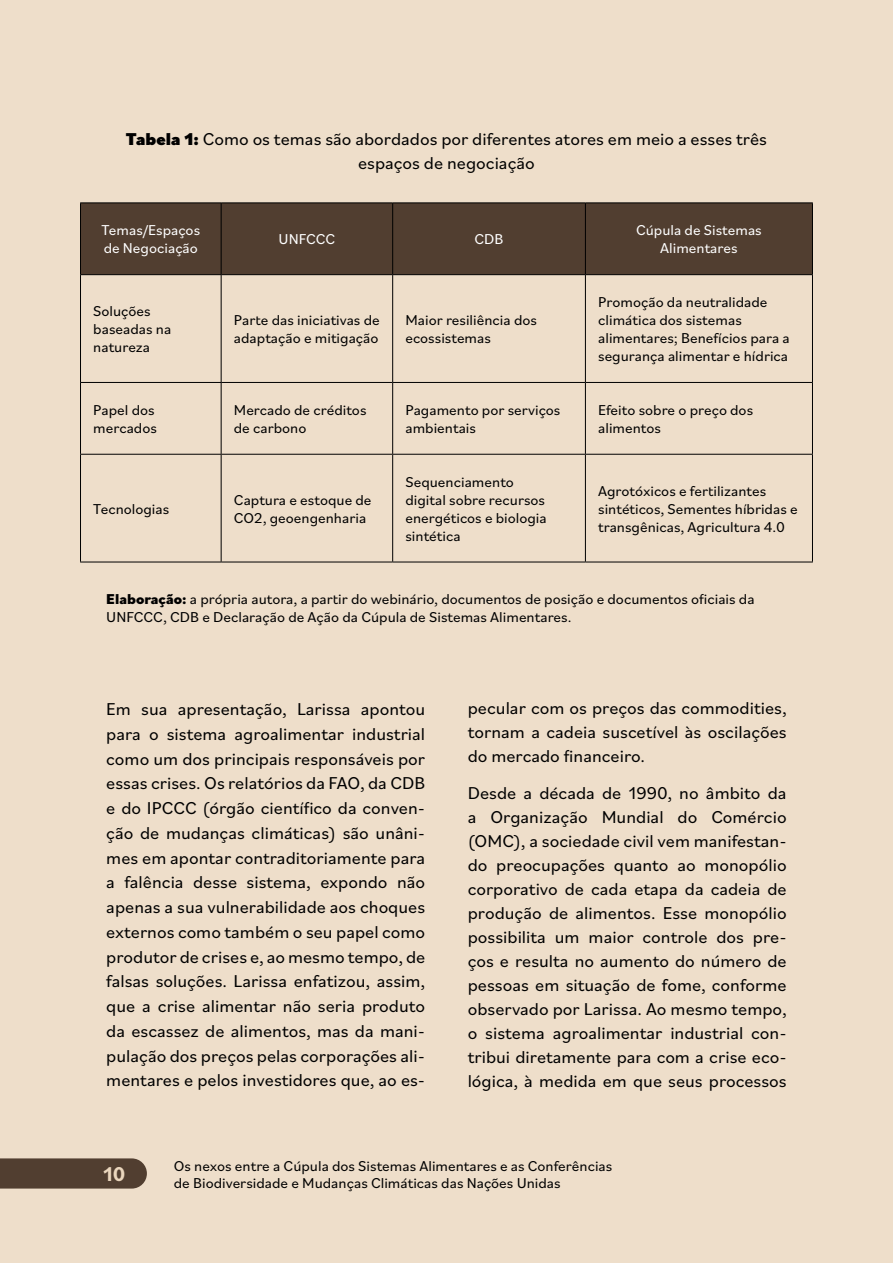
<style>
.page{position:relative;width:893px;height:1263px;background:#eedeca}
.page>*{position:absolute;margin:0;border:0;box-sizing:border-box;transform-origin:0 0}
.t1{font:700 21px "Bilo";color:#ead6bd}
.t2{font:18px/24.8px "Bilo";color:#000;text-align:justify}
.t3{font:15px/18px "Bilo";color:#000}
.t4{font:15px/18px "Bilo";color:#fff}
.s1{font-weight:900}
.s2{font-weight:800}
</style>
<div class="page">
<div style="left:0;top:1158px;width:147px;height:30px;background:#513e30"></div>
<div style="left:81px;top:203px;width:731px;height:71px;background:#513e30"></div>
<hr style="left:80px;top:202px;width:141px;height:1px;background:#000">
<hr style="left:80px;top:203px;width:1px;height:71px;background:#000">
<hr style="left:221px;top:202px;width:172px;height:1px;background:#000">
<hr style="left:221px;top:203px;width:1px;height:71px;background:#000">
<hr style="left:393px;top:202px;width:192px;height:1px;background:#000">
<hr style="left:392px;top:203px;width:1px;height:71px;background:#000">
<hr style="left:585px;top:202px;width:228px;height:1px;background:#000">
<hr style="left:585px;top:203px;width:1px;height:71px;background:#000">
<hr style="left:812px;top:203px;width:1px;height:71px;background:#000">
<hr style="left:80px;top:274px;width:141px;height:1px;background:#000">
<hr style="left:80px;top:275px;width:1px;height:107px;background:#000">
<hr style="left:221px;top:274px;width:172px;height:1px;background:#000">
<hr style="left:221px;top:275px;width:1px;height:107px;background:#000">
<hr style="left:393px;top:274px;width:192px;height:1px;background:#000">
<hr style="left:392px;top:275px;width:1px;height:107px;background:#000">
<hr style="left:585px;top:274px;width:228px;height:1px;background:#000">
<hr style="left:585px;top:275px;width:1px;height:107px;background:#000">
<hr style="left:812px;top:275px;width:1px;height:107px;background:#000">
<hr style="left:80px;top:382px;width:141px;height:1px;background:#000">
<hr style="left:80px;top:383px;width:1px;height:71px;background:#000">
<hr style="left:221px;top:382px;width:172px;height:1px;background:#000">
<hr style="left:221px;top:383px;width:1px;height:71px;background:#000">
<hr style="left:393px;top:382px;width:192px;height:1px;background:#000">
<hr style="left:392px;top:383px;width:1px;height:71px;background:#000">
<hr style="left:585px;top:382px;width:228px;height:1px;background:#000">
<hr style="left:585px;top:383px;width:1px;height:71px;background:#000">
<hr style="left:812px;top:383px;width:1px;height:71px;background:#000">
<hr style="left:80px;top:454px;width:141px;height:1px;background:#000">
<hr style="left:80px;top:455px;width:1px;height:107px;background:#000">
<hr style="left:221px;top:454px;width:172px;height:1px;background:#000">
<hr style="left:221px;top:455px;width:1px;height:107px;background:#000">
<hr style="left:393px;top:454px;width:192px;height:1px;background:#000">
<hr style="left:392px;top:455px;width:1px;height:107px;background:#000">
<hr style="left:585px;top:454px;width:228px;height:1px;background:#000">
<hr style="left:585px;top:455px;width:1px;height:107px;background:#000">
<hr style="left:812px;top:455px;width:1px;height:107px;background:#000">
<hr style="left:80px;top:562px;width:141px;height:1px;background:#000">
<hr style="left:221px;top:562px;width:172px;height:1px;background:#000">
<hr style="left:393px;top:562px;width:192px;height:1px;background:#000">
<hr style="left:585px;top:562px;width:228px;height:1px;background:#000">
<p class="t2" style="left:126px;top:127px;width:643px;line-height:24px;text-align:center"><span class="s1">Tabela 1:</span> Como os temas são abordados por diferentes atores em meio a esses três espaços de negociação</p>
<p class="t4" style="left:101px;top:221px;width:100px">Temas/Espaços de Negociação</p>
<p class="t4" style="left:279px;top:230px;width:58px">UNFCCC</p>
<p class="t4" style="left:475px;top:230px;width:30px">CDB</p>
<p class="t4" style="left:636px;top:221px;width:127px;text-align:center">Cúpula de Sistemas<br>Alimentares</p>
<p class="t3" style="left:93px;top:302px;width:80px">Soluções baseadas na natureza</p>
<p class="t3" style="left:234px;top:311px;width:147px">Parte das iniciativas de adaptação e mitigação</p>
<p class="t3" style="left:405px;top:311px;width:133px">Maior resiliência dos ecossistemas</p>
<p class="t3" style="left:598px;top:293px;width:193px">Promoção da neutralidade climática dos sistemas alimentares; Benefícios para a segurança alimentar e hídrica</p>
<p class="t3" style="left:93px;top:400px;width:65px">Papel dos mercados</p>
<p class="t3" style="left:234px;top:400px;width:134px">Mercado de créditos de carbono</p>
<p class="t3" style="left:405px;top:400px;width:156px">Pagamento por serviços ambientais</p>
<p class="t3" style="left:598px;top:400px;width:157px">Efeito sobre o preço dos alimentos</p>
<p class="t3" style="left:93px;top:499px;width:78px">Tecnologias</p>
<p class="t3" style="left:234px;top:490px;width:139px">Captura e estoque de<br>CO2, geoengenharia</p>
<p class="t3" style="left:405px;top:472px;width:143px">Sequenciamento digital sobre recursos energéticos e biologia sintética</p>
<p class="t3" style="left:598px;top:481px;width:201px">Agrotóxicos e fertilizantes sintéticos, Sementes híbridas e transgênicas, Agricultura 4.0</p>
<p class="t3" style="left:106px;top:590px;width:650px"><span class="s2">Elaboração:</span> a própria autora, a partir do webinário, documentos de posição e documentos oficiais da<br>UNFCCC, CDB e Declaração de Ação da Cúpula de Sistemas Alimentares.</p>
<p class="t2" style="left:106px;top:696px;width:320px">Em sua apresentação, Larissa apontou para o sistema agroalimentar industrial como um dos principais responsáveis por essas crises. Os relatórios da FAO, da CDB e do IPCCC (órgão científico da conven&shy;ção de mudanças climáticas) são unâni&shy;mes em apontar contraditoriamente para a falência desse sistema, expondo não apenas a sua vulnerabilidade aos choques externos como também o seu papel como produtor de crises e, ao mesmo tempo, de falsas soluções. Larissa enfatizou, assim, que a crise alimentar não seria produto da escassez de alimentos, mas da mani&shy;pulação dos preços pelas corporações ali&shy;mentares e pelos investidores que, ao es-</p>
<p class="t2" style="left:468px;top:695px;width:320px;line-height:24px">pecular com os preços das commodities, tornam a cadeia suscetível às oscilações do mercado financeiro.</p>
<p class="t2" style="left:468px;top:780px;width:320px;line-height:24px">Desde a década de 1990, no âmbito da a Organização Mundial do Comércio (OMC), a sociedade civil vem manifestan&shy;do preocupações quanto ao monopólio corporativo de cada etapa da cadeia de produção de alimentos. Esse monopólio possibilita um maior controle dos pre&shy;ços e resulta no aumento do número de pessoas em situação de fome, conforme observado por Larissa. Ao mesmo tempo, o sistema agroalimentar industrial con&shy;tribui diretamente para com a crise eco&shy;lógica, à medida em que seus processos</p>
<p class="t1" style="left:103px;top:1159px;width:24px">10</p>
<p class="t3" style="left:174px;top:1156px;width:440px;line-height:17.2px">Os nexos entre a Cúpula dos Sistemas Alimentares e as Conferências de Biodiversidade e Mudanças Climáticas das Nações Unidas</p>
</div>
